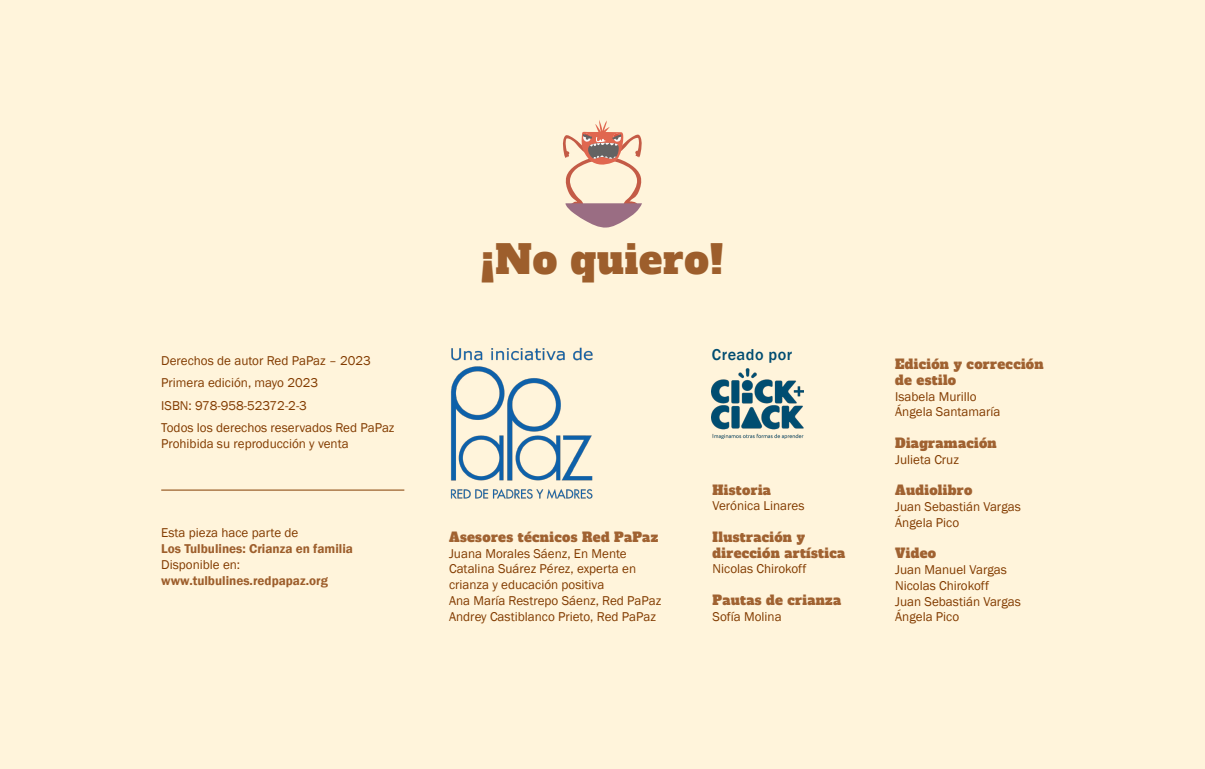
<style>
.page{position:relative;width:1205px;height:769px;background:#fff4db}
.page>*{position:absolute;margin:0;border:0;box-sizing:border-box;transform-origin:0 0}
.t1{font:38.75px "Alfa Slab One";letter-spacing:.025em;color:#9d5e2c}
.t2{font:500 16.12px "Franklin Gothic";letter-spacing:.03em;color:#004d71}
.t3{font:13.12px/15.8px "Franklin Gothic";color:#823b00}
.t4{font:13.12px/15.8px "Alfa Slab One";letter-spacing:.025em;color:#a06231}
.t5{font:600 13.12px "Franklin Gothic";color:#9d5e2c}
</style>
<div class="page">
<svg style="left:563px;top:120px;width:79px;height:108px"></svg>
<hr style="left:161px;top:490px;width:243px;height:1px;background:#823b00">
<img style="left:450px;top:347px;width:143px;height:152px">
<img style="left:712px;top:368px;width:92px;height:71px">
<p class="t3" style="left:161px;top:349px;width:235px;line-height:22.5px">Derechos de autor Red PaPaz – 2023<br>Primera edición, mayo 2023<br>ISBN: 978-958-52372-2-3<br>Todos los derechos reservados Red PaPaz</p>
<p class="t3" style="left:161px;top:436px;width:189px">Prohibida su reproducción y venta</p>
<p class="t3" style="left:161px;top:525px;width:139px">Esta pieza hace parte de</p>
<p class="t5" style="left:161px;top:541px;width:193px">Los Tulbulines: Crianza en familia</p>
<p class="t3" style="left:161px;top:557px;width:81px">Disponible en:</p>
<p class="t5" style="left:161px;top:572px;width:168px">www.tulbulines.redpapaz.org</p>
<h1 class="t1" style="left:481px;top:226px;width:243px">¡No quiero!</h1>
<p class="t4" style="left:449px;top:528px;width:211px">Asesores técnicos Red PaPaz</p>
<p class="t3" style="left:449px;top:546px;width:214px">Juana Morales Sáenz, En Mente Catalina Suárez Pérez, experta en crianza y educación positiva<br>Ana María Restrepo Sáenz, Red PaPaz Andrey Castiblanco Prieto, Red PaPaz</p>
<p class="t2" style="left:712px;top:345px;width:82px">Creado por</p>
<p class="t4" style="left:712px;top:481px;width:60px">Historia</p>
<p class="t3" style="left:712px;top:498px;width:93px">Verónica Linares</p>
<p class="t4" style="left:712px;top:528px;width:134px">Ilustración y dirección artística</p>
<p class="t3" style="left:712px;top:561px;width:95px">Nicolas Chirokoff</p>
<p class="t4" style="left:712px;top:591px;width:130px">Pautas de crianza</p>
<p class="t3" style="left:712px;top:609px;width:71px">Sofía Molina</p>
<p class="t4" style="left:895px;top:355px;width:150px">Edición y corrección de estilo</p>
<p class="t3" style="left:895px;top:389px;width:107px">Isabela Murillo<br>Ángela Santamaría</p>
<p class="t4" style="left:895px;top:434px;width:103px">Diagramación</p>
<p class="t3" style="left:895px;top:452px;width:65px">Julieta Cruz</p>
<p class="t4" style="left:895px;top:481px;width:79px">Audiolibro</p>
<p class="t3" style="left:895px;top:499px;width:127px">Juan Sebastián Vargas<br>Ángela Pico</p>
<p class="t4" style="left:895px;top:544px;width:42px">Video</p>
<p class="t3" style="left:895px;top:562px;width:127px">Juan Manuel Vargas<br>Nicolas Chirokoff<br>Juan Sebastián Vargas<br>Ángela Pico</p>
</div>
